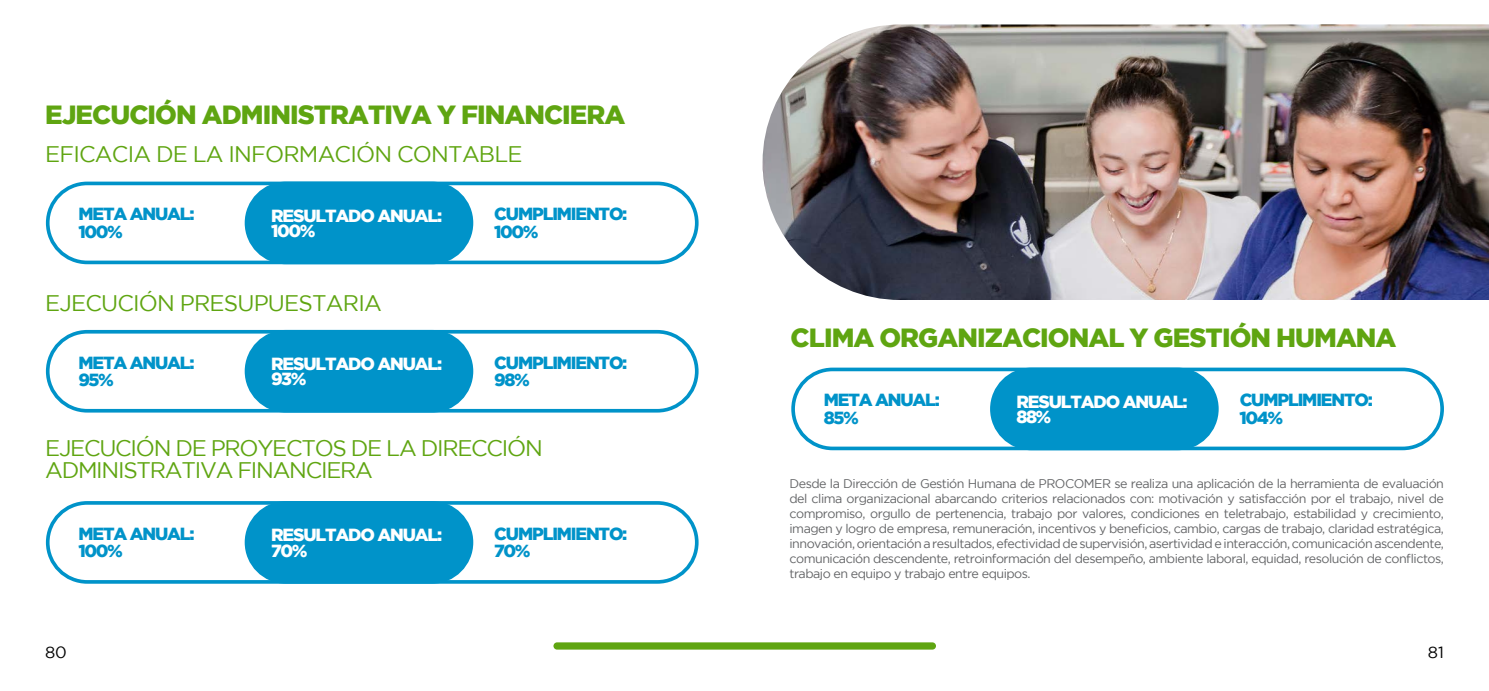
<style>
.page{position:relative;width:1489px;height:691px;background:#fff}
.page>*{position:absolute;margin:0;border:0;box-sizing:border-box;transform-origin:0 0}
.t1{font:900 26.25px "Gotham";letter-spacing:-.035em;color:#5fa511}
.t2{font:22.5px/22px "Gotham";letter-spacing:-.055em;color:#5fa511}
.t3{font:22.5px "Gotham";letter-spacing:-.035em;color:#5fa511}
.t4{font:900 17.5px/17.5px "Gotham";letter-spacing:-.065em;color:#0093c9}
.t5{font:900 17.5px/15.5px "Gotham";letter-spacing:-.065em;color:#fff}
.t6{font:16.25px "Gotham";color:#000}
.t7{font:12.5px/15px "Gotham";letter-spacing:-.04em;color:#636466;text-align:justify}
</style>
<div class="page">
<div style="left:46px;top:182px;width:652px;height:82px;border:4px solid #0093c9;border-radius:39px"></div>
<div style="left:46px;top:330px;width:652px;height:83px;border:4px solid #0093c9;border-radius:39px"></div>
<div style="left:46px;top:501px;width:652px;height:83px;border:4px solid #0093c9;border-radius:39px"></div>
<div style="left:791px;top:368px;width:652px;height:82px;border:4px solid #0093c9;border-radius:39px"></div>
<div style="left:246px;top:183px;width:225px;height:79px;background:#0093c9;border-radius:39px"></div>
<div style="left:245px;top:182px;width:228px;height:82px;border:4px solid #0093c9;border-radius:39px"></div>
<div style="left:246px;top:332px;width:225px;height:79px;background:#0093c9;border-radius:39px"></div>
<div style="left:245px;top:330px;width:228px;height:83px;border:4px solid #0093c9;border-radius:39px"></div>
<div style="left:246px;top:503px;width:225px;height:79px;background:#0093c9;border-radius:39px"></div>
<div style="left:245px;top:501px;width:228px;height:83px;border:4px solid #0093c9;border-radius:39px"></div>
<div style="left:991px;top:369px;width:225px;height:79px;background:#0093c9;border-radius:39px"></div>
<div style="left:990px;top:368px;width:228px;height:82px;border:4px solid #0093c9;border-radius:39px"></div>
<img style="left:762px;top:24px;width:726px;height:276px">
<div style="left:553px;top:642px;width:382px;height:8px;background:#5fa511;border-radius:4px"></div>
<h1 class="t1" style="left:45px;top:100px;width:581px">EJECUCIÓN ADMINISTRATIVA Y FINANCIERA</h1>
<h2 class="t3" style="left:45px;top:142px;width:479px">EFICACIA DE LA INFORMACIÓN CONTABLE</h2>
<h3 class="t4" style="left:78px;top:205px;width:118px">META ANUAL:<br>100%</h3>
<h3 class="t5" style="left:271px;top:207px;width:173px">RESULTADO ANUAL:<br>100%</h3>
<h3 class="t4" style="left:494px;top:205px;width:135px">CUMPLIMIENTO:<br>100%</h3>
<h2 class="t3" style="left:45px;top:290px;width:338px">EJECUCIÓN PRESUPUESTARIA</h2>
<h3 class="t4" style="left:78px;top:353px;width:118px">META ANUAL:<br>95%</h3>
<h3 class="t5" style="left:271px;top:356px;width:173px">RESULTADO ANUAL:<br>93%</h3>
<h3 class="t4" style="left:494px;top:353px;width:135px">CUMPLIMIENTO:<br>98%</h3>
<h2 class="t2" style="left:45px;top:436px;width:499px">EJECUCIÓN DE PROYECTOS DE LA DIRECCIÓN<br>ADMINISTRATIVA FINANCIERA</h2>
<h3 class="t4" style="left:78px;top:524px;width:118px">META ANUAL:<br>100%</h3>
<h3 class="t5" style="left:271px;top:527px;width:173px">RESULTADO ANUAL:<br>70%</h3>
<h3 class="t4" style="left:494px;top:524px;width:135px">CUMPLIMIENTO:<br>70%</h3>
<h1 class="t1" style="left:790px;top:322px;width:607px">CLIMA ORGANIZACIONAL Y GESTIÓN HUMANA</h1>
<h3 class="t4" style="left:823px;top:391px;width:118px">META ANUAL:<br>85%</h3>
<h3 class="t5" style="left:1016px;top:393px;width:173px">RESULTADO ANUAL:<br>88%</h3>
<h3 class="t4" style="left:1239px;top:391px;width:135px">CUMPLIMIENTO:<br>104%</h3>
<p class="t7" style="left:789px;top:476px;width:656px">Desde la Dirección de Gestión Humana de PROCOMER se realiza una aplicación de la herramienta de evaluación del clima organizacional abarcando criterios relacionados con: motivación y satisfacción por el trabajo, nivel de compromiso, orgullo de pertenencia, trabajo por valores, condiciones en teletrabajo, estabilidad y crecimiento, imagen y logro de empresa, remuneración, incentivos y beneficios, cambio, cargas de trabajo, claridad estratégica, innovación, orientación a resultados, efectividad de supervisión, asertividad e interacción, comunicación ascendente, comunicación descendente, retroinformación del desempeño, ambiente laboral, equidad, resolución de conflictos, trabajo en equipo y trabajo entre equipos.</p>
<h3 class="t6" style="left:45px;top:643px;width:23px">80</h3>
<h3 class="t6" style="left:1427px;top:643px;width:18px">81</h3>
</div>
